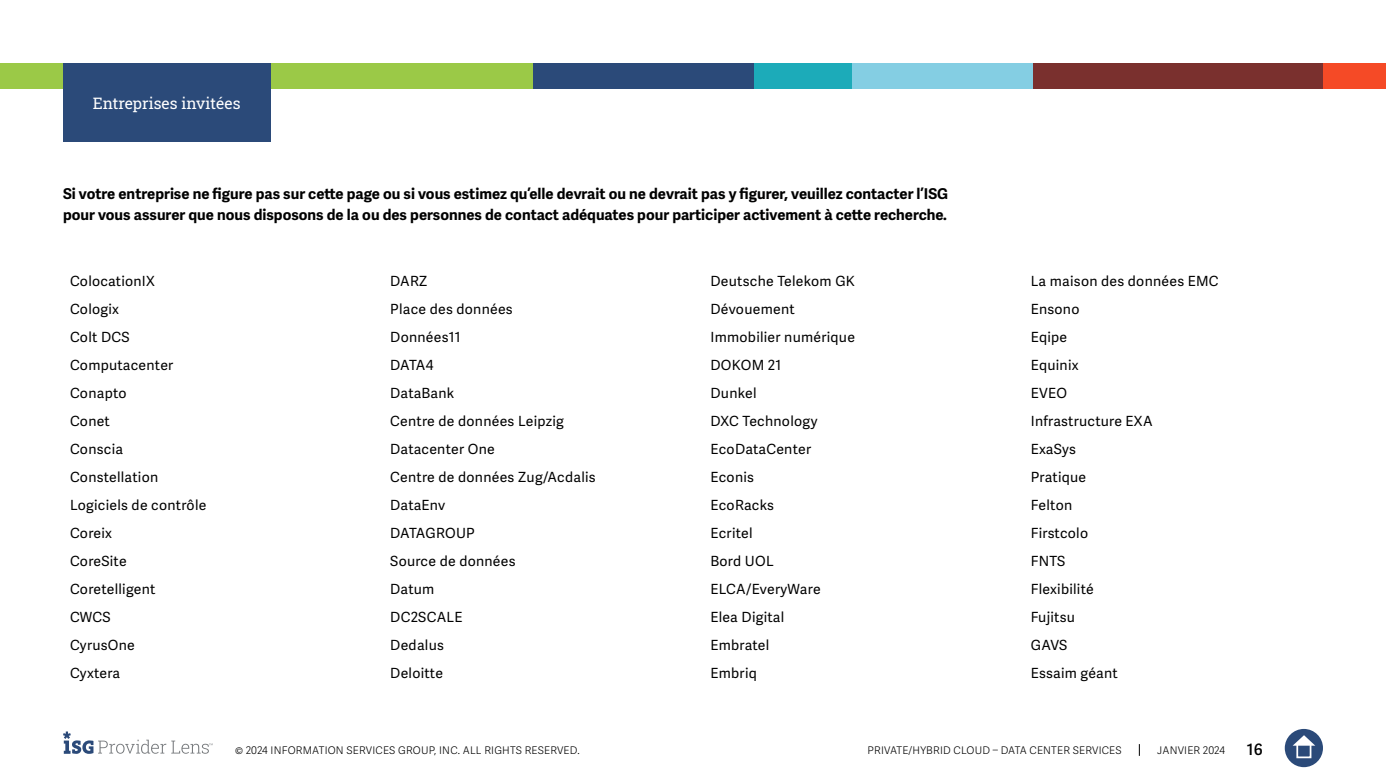
<style>
.page{position:relative;width:1386px;height:780px;background:#fff}
.page>*{position:absolute;margin:0;border:0;box-sizing:border-box;transform-origin:0 0}
.Section_Label_Blue_B{font:15.75px "Roboto Slab ISG P Regular";color:#fff}
.t1{font:600 15.75px "Adelle Sans";color:#000}
.Body_Copy{font:700 14.88px/21px "Adelle Sans";color:#000101}
.Block_Titles{font:14px "Adelle Sans";letter-spacing:.02em;color:#000}
.t2{font:300 10.5px "Adelle Sans";letter-spacing:.02em;color:#000}
</style>
<div class="page">
<svg style="left:1139px;top:744px;width:1px;height:12px"></svg>
<svg style="left:63px;top:731px;width:150px;height:23px"></svg>
<div style="left:1285px;top:729px;width:38px;height:38px;background:#2b4a79;border-radius:50%"></div>
<svg style="left:1293px;top:735px;width:22px;height:10px"></svg>
<div style="left:1296px;top:743px;width:15px;height:15px;border:2px solid #fff"></div>
<div style="left:0;top:63px;width:533px;height:25px;background:#9bc947"></div>
<div style="left:533px;top:63px;width:223px;height:25px;background:#2b4a79"></div>
<div style="left:850px;top:63px;width:184px;height:25px;background:#84cee3"></div>
<div style="left:1323px;top:63px;width:63px;height:25px;background:#f54a26"></div>
<div style="left:1033px;top:63px;width:290px;height:25px;background:#7a302e"></div>
<div style="left:754px;top:63px;width:98px;height:25px;background:#1cabb9"></div>
<div style="left:63px;top:63px;width:207px;height:79px;background:#2b4a79"></div>
<p class="Section_Label_Blue_B" style="left:93px;top:92px;width:149px">Entreprises invitées</p>
<p class="Body_Copy" style="left:63px;top:183px;width:887px">Si votre entreprise ne figure pas sur cette page ou si vous estimez qu’elle devrait ou ne devrait pas y figurer, veuillez contacter l’ISG pour vous assurer que nous disposons de la ou des personnes de contact adéquates pour participer activement à cette recherche.</p>
<p class="Block_Titles" style="left:70px;top:273px;width:86px">ColocationIX</p>
<p class="Block_Titles" style="left:70px;top:301px;width:51px">Cologix</p>
<p class="Block_Titles" style="left:70px;top:329px;width:61px">Colt DCS</p>
<p class="Block_Titles" style="left:70px;top:357px;width:105px">Computacenter</p>
<p class="Block_Titles" style="left:70px;top:385px;width:58px">Conapto</p>
<p class="Block_Titles" style="left:70px;top:413px;width:41px">Conet</p>
<p class="Block_Titles" style="left:70px;top:441px;width:55px">Conscia</p>
<p class="Block_Titles" style="left:70px;top:469px;width:90px">Constellation</p>
<p class="Block_Titles" style="left:70px;top:497px;width:138px">Logiciels de contrôle</p>
<p class="Block_Titles" style="left:70px;top:525px;width:44px">Coreix</p>
<p class="Block_Titles" style="left:70px;top:553px;width:58px">CoreSite</p>
<p class="Block_Titles" style="left:70px;top:581px;width:87px">Coretelligent</p>
<p class="Block_Titles" style="left:70px;top:609px;width:42px">CWCS</p>
<p class="Block_Titles" style="left:70px;top:637px;width:66px">CyrusOne</p>
<p class="Block_Titles" style="left:70px;top:665px;width:52px">Cyxtera</p>
<p class="Block_Titles" style="left:390px;top:273px;width:39px">DARZ</p>
<p class="Block_Titles" style="left:390px;top:301px;width:124px">Place des données</p>
<p class="Block_Titles" style="left:390px;top:329px;width:72px">Données11</p>
<p class="Block_Titles" style="left:390px;top:357px;width:45px">DATA4</p>
<p class="Block_Titles" style="left:390px;top:385px;width:66px">DataBank</p>
<p class="Block_Titles" style="left:390px;top:413px;width:175px">Centre de données Leipzig</p>
<p class="Block_Titles" style="left:390px;top:441px;width:106px">Datacenter One</p>
<p class="Block_Titles" style="left:390px;top:469px;width:207px">Centre de données Zug/Acdalis</p>
<p class="Block_Titles" style="left:390px;top:497px;width:57px">DataEnv</p>
<p class="Block_Titles" style="left:390px;top:525px;width:86px">DATAGROUP</p>
<p class="Block_Titles" style="left:390px;top:553px;width:127px">Source de données</p>
<p class="Block_Titles" style="left:390px;top:581px;width:45px">Datum</p>
<p class="Block_Titles" style="left:390px;top:609px;width:74px">DC2SCALE</p>
<p class="Block_Titles" style="left:390px;top:637px;width:55px">Dedalus</p>
<p class="Block_Titles" style="left:390px;top:665px;width:54px">Deloitte</p>
<p class="Block_Titles" style="left:710px;top:273px;width:146px">Deutsche Telekom GK</p>
<p class="Block_Titles" style="left:710px;top:301px;width:86px">Dévouement</p>
<p class="Block_Titles" style="left:710px;top:329px;width:146px">Immobilier numérique</p>
<p class="Block_Titles" style="left:710px;top:357px;width:72px">DOKOM 21</p>
<p class="Block_Titles" style="left:710px;top:385px;width:48px">Dunkel</p>
<p class="Block_Titles" style="left:710px;top:413px;width:109px">DXC Technology</p>
<p class="Block_Titles" style="left:710px;top:441px;width:102px">EcoDataCenter</p>
<p class="Block_Titles" style="left:710px;top:469px;width:45px">Econis</p>
<p class="Block_Titles" style="left:710px;top:497px;width:65px">EcoRacks</p>
<p class="Block_Titles" style="left:710px;top:525px;width:44px">Ecritel</p>
<p class="Block_Titles" style="left:710px;top:553px;width:65px">Bord UOL</p>
<p class="Block_Titles" style="left:710px;top:581px;width:112px">ELCA/EveryWare</p>
<p class="Block_Titles" style="left:710px;top:609px;width:75px">Elea Digital</p>
<p class="Block_Titles" style="left:710px;top:637px;width:60px">Embratel</p>
<p class="Block_Titles" style="left:710px;top:665px;width:48px">Embriq</p>
<p class="Block_Titles" style="left:1031px;top:273px;width:189px">La maison des données EMC</p>
<p class="Block_Titles" style="left:1031px;top:301px;width:50px">Ensono</p>
<p class="Block_Titles" style="left:1031px;top:329px;width:38px">Eqipe</p>
<p class="Block_Titles" style="left:1031px;top:357px;width:49px">Equinix</p>
<p class="Block_Titles" style="left:1031px;top:385px;width:38px">EVEO</p>
<p class="Block_Titles" style="left:1031px;top:413px;width:123px">Infrastructure EXA</p>
<p class="Block_Titles" style="left:1031px;top:441px;width:47px">ExaSys</p>
<p class="Block_Titles" style="left:1031px;top:469px;width:57px">Pratique</p>
<p class="Block_Titles" style="left:1031px;top:497px;width:43px">Felton</p>
<p class="Block_Titles" style="left:1031px;top:525px;width:59px">Firstcolo</p>
<p class="Block_Titles" style="left:1031px;top:553px;width:36px">FNTS</p>
<p class="Block_Titles" style="left:1031px;top:581px;width:65px">Flexibilité</p>
<p class="Block_Titles" style="left:1031px;top:609px;width:46px">Fujitsu</p>
<p class="Block_Titles" style="left:1031px;top:637px;width:38px">GAVS</p>
<p class="Block_Titles" style="left:1031px;top:665px;width:88px">Essaim géant</p>
<p class="t2" style="left:235px;top:744px;width:346px">© 2024 INFORMATION SERVICES GROUP, INC. ALL RIGHTS RESERVED.</p>
<p class="t2" style="left:868px;top:744px;width:256px">PRIVATE/HYBRID CLOUD – DATA CENTER SERVICES</p>
<p class="t2" style="left:1157px;top:744px;width:69px">JANVIER 2024</p>
<p class="t1" style="left:1247px;top:740px;width:18px">16</p>
</div>
